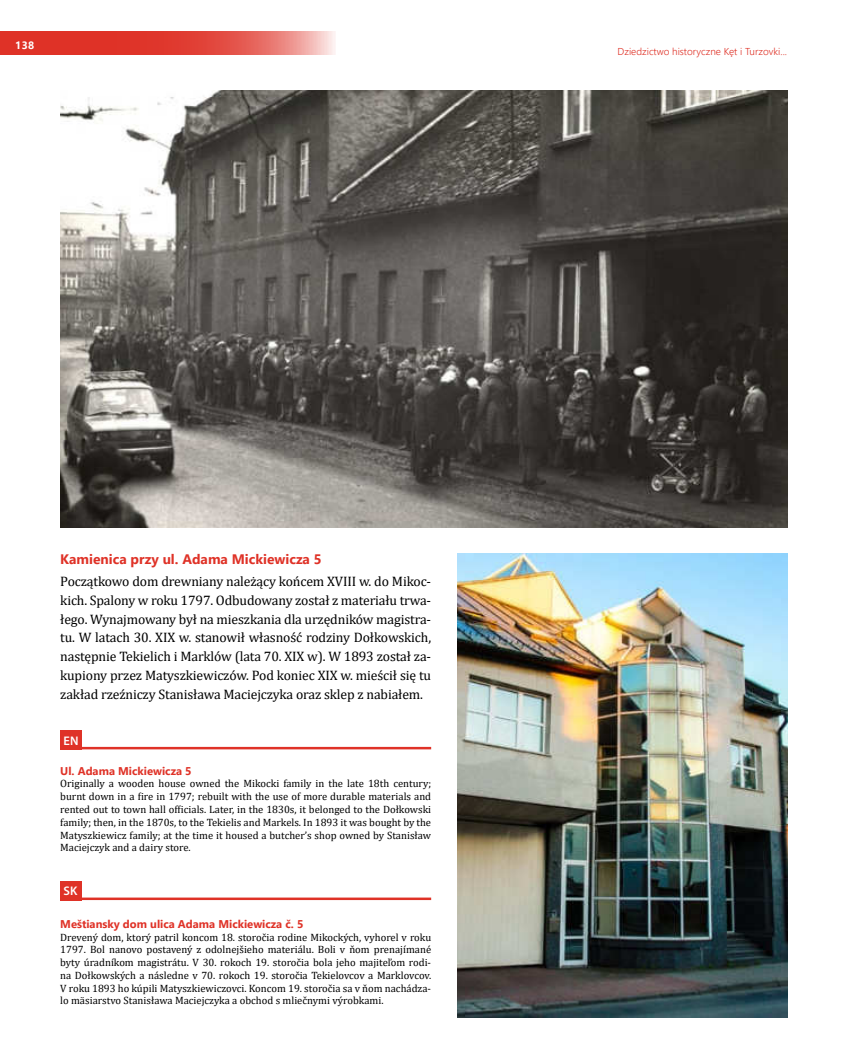
<style>
.page{position:relative;width:858px;height:1060px;background:#fff}
.page>*{position:absolute;margin:0;border:0;box-sizing:border-box;transform-origin:0 0}
.t1{font:13.75px/18.8px "Cambria";letter-spacing:-.01em;color:#000;text-align:justify}
.t2{font:700 13.75px "Segoe UI";color:#df3227}
.t3{font:600 12.5px "Myriad Pro";color:#fff}
.t4{font:700 11.25px "Segoe UI";color:#df3227}
.t5{font:10.62px/12.8px "Cambria";color:#000;text-align:justify}
.t6{font:700 10.62px "Segoe UI";color:#fff}
.t7{font:300 10px "Segoe UI";color:#df3227}
</style>
<div class="page">
<svg style="left:0;top:31px;width:335px;height:24px;background:#e35349"></svg>
<hr style="left:60px;top:747px;width:371px;height:2px;background:#df3227">
<div style="left:60px;top:730px;width:22px;height:19px;background:#df3227"></div>
<hr style="left:60px;top:897px;width:371px;height:3px;background:#df3227">
<div style="left:60px;top:881px;width:22px;height:19px;background:#df3227"></div>
<img style="left:60px;top:90px;width:727px;height:437px">
<img style="left:458px;top:553px;width:329px;height:464px">
<p class="t6" style="left:15px;top:39px;width:20px">138</p>
<p class="t7" style="left:617px;top:42px;width:171px">Dziedzictwo historyczne Kęt i Turzovki...</p>
<p class="t2" style="left:60px;top:546px;width:263px">Kamienica przy ul. Adama Mickiewicza 5</p>
<p class="t1" style="left:60px;top:572px;width:372px">Początkowo dom drewniany należący końcem XVIII w. do Mikoc&shy;kich. Spalony w roku 1797. Odbudowany został z materiału trwa&shy;łego. Wynajmowany był na mieszkania dla urzędników magistra&shy;tu. W latach 30. XIX w. stanowił własność rodziny Dołkowskich, następnie Tekielich i Marklów (lata 70. XIX w). W 1893 został za&shy;kupiony przez Matyszkiewiczów. Pod koniec XIX w. mieścił się tu zakład rzeźniczy Stanisława Maciejczyka oraz sklep z nabiałem.</p>
<p class="t3" style="left:64px;top:733px;width:16px">EN</p>
<p class="t4" style="left:60px;top:760px;width:133px">Ul. Adama Mickiewicza 5</p>
<p class="t5" style="left:60px;top:777px;width:372px">Originally a wooden house owned the Mikocki family in the late 18th century; burnt down in a fire in 1797; rebuilt with the use of more durable materials and rented out to town hall officials. Later, in the 1830s, it belonged to the Dołkowski family; then, in the 1870s, to the Tekielis and Markels. In 1893 it was bought by the Matyszkiewicz family; at the time it housed a butcher’s shop owned by Stanisław Maciejczyk and a dairy store.</p>
<p class="t3" style="left:64px;top:883px;width:15px">SK</p>
<p class="t4" style="left:60px;top:913px;width:245px">Meštiansky dom ulica Adama Mickiewicza č. 5</p>
<p class="t5" style="left:60px;top:930px;width:372px">Drevený dom, ktorý patril koncom 18. storočia rodine Mikockých, vyhorel v roku 1797. Bol nanovo postavený z odolnejšieho materiálu. Boli v ňom prenajímané byty úradníkom magistrátu. V 30. rokoch 19. storočia bola jeho majiteľom rodi&shy;na Dołkowských a následne v 70. rokoch 19. storočia Tekielovcov a Marklovcov.<br>V roku 1893 ho kúpili Matyszkiewiczovci. Koncom 19. storočia sa v ňom nachádza&shy;lo mäsiarstvo Stanisława Maciejczyka a obchod s mliečnymi výrobkami.</p>
</div>
